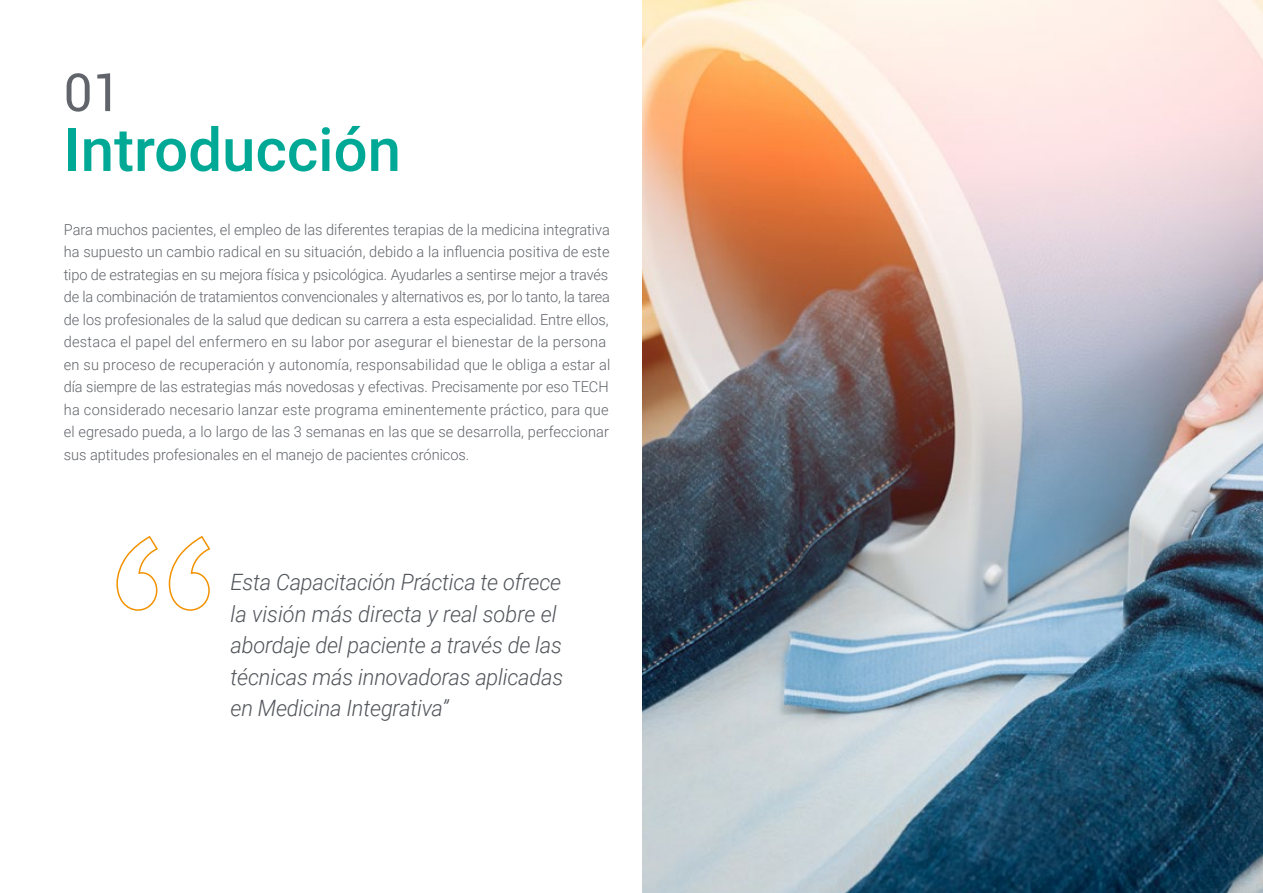
<style>
.page{position:relative;width:1263px;height:893px;background:#fff}
.page>*{position:absolute;margin:0;border:0;box-sizing:border-box;transform-origin:0 0}
.t1{font:500 60px "Roboto";color:#00a996}
.t2{font:52.5px "Roboto";color:#61646a}
.t3{font:italic 300 22.5px/31.5px "Roboto";letter-spacing:-.01em;color:#52555b}
.t4{font:300 15px/22.5px "Roboto";color:#61646a}
</style>
<div class="page">
<svg style="left:116px;top:535px;width:95px;height:76px"></svg>
<img style="left:642px;top:0;width:621px;height:893px">
<h2 class="t2" style="left:64px;top:56px;width:59px">01</h2>
<h1 class="t1" style="left:64px;top:108px;width:339px">Introducción</h1>
<p class="t4" style="left:64px;top:217px;width:548px">Para muchos pacientes, el empleo de las diferentes terapias de la medicina integrativa ha supuesto un cambio radical en su situación, debido a la influencia positiva de este tipo de estrategias en su mejora física y psicológica. Ayudarles a sentirse mejor a través de la combinación de tratamientos convencionales y alternativos es, por lo tanto, la tarea de los profesionales de la salud que dedican su carrera a esta especialidad. Entre ellos, destaca el papel del enfermero en su labor por asegurar el bienestar de la persona en su proceso de recuperación y autonomía, responsabilidad que le obliga a estar al día siempre de las estrategias más novedosas y efectivas. Precisamente por eso TECH ha considerado necesario lanzar este programa eminentemente práctico, para que el egresado pueda, a lo largo de las 3 semanas en las que se desarrolla, perfeccionar sus aptitudes profesionales en el manejo de pacientes crónicos.</p>
<h3 class="t3" style="left:231px;top:566px;width:334px">Esta Capacitación Práctica te ofrece la visión más directa y real sobre el abordaje del paciente a través de las técnicas más innovadoras aplicadas en Medicina Integrativa”</h3>
</div>
